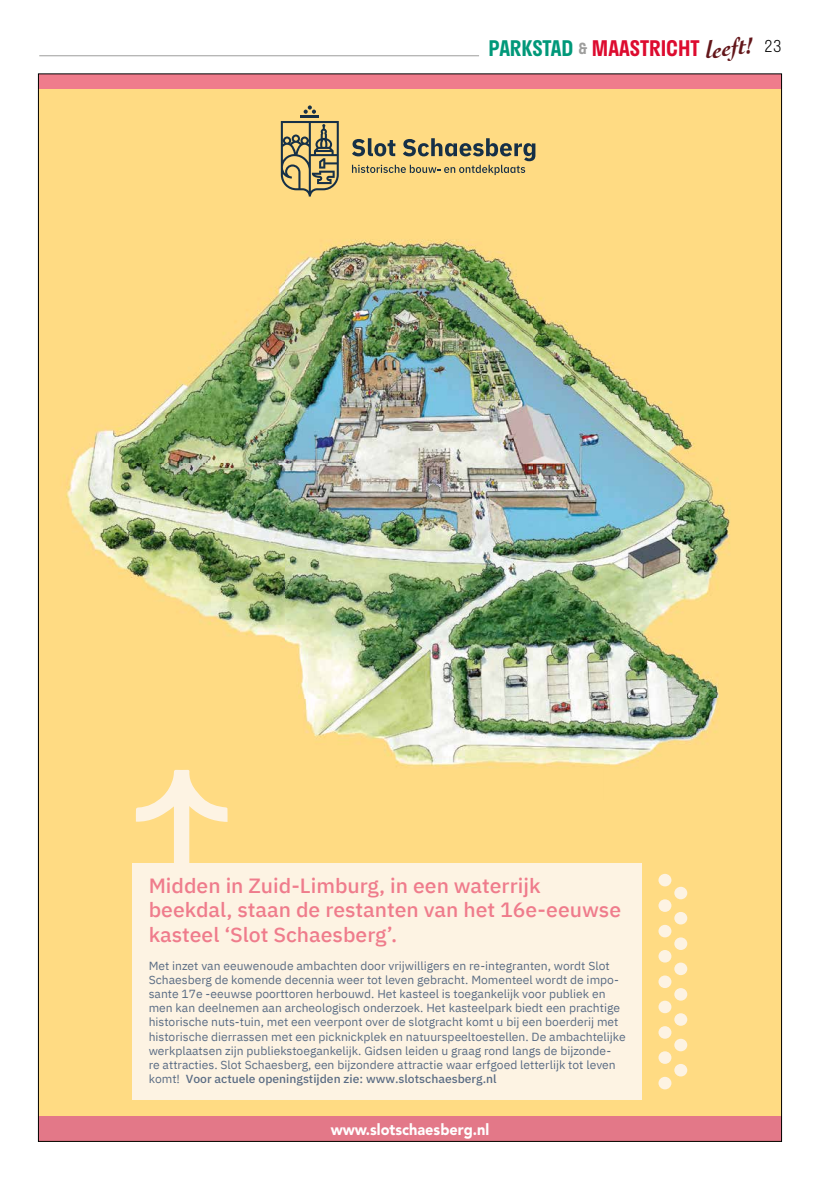
<style>
.page{position:relative;width:820px;height:1177px;background:#fff}
.page>*{position:absolute;margin:0;border:0;box-sizing:border-box;transform-origin:0 0}
.t1{font:italic 700 24px "Cochin";color:#63161a}
.t2{font:600 21px "Stratos";color:#dd0b2f}
.t3{font:500 20.5px/24.6px "IBM Plex Sans";color:#ef7c8c}
.t4{font:300 16px "Stratos";color:#000}
.t5{font:900 15.6px "Avenir LT Std";color:#fff;scale:.93 1}
.t6{font:11.7px/14.1px "IBM Plex Sans";color:#5a6c84}
.s1{color:#009879}
.s2{font-size:15px;color:#9d9d9c}
.s3{font-weight:500}
</style>
<div class="page">
<hr style="left:39px;top:55px;width:440px;height:1px;background:#9d9d9c">
<div style="left:38px;top:74px;width:743px;height:1067px;background:#ffdb83"></div>
<img style="left:66px;top:240px;width:664px;height:528px">
<div style="left:38px;top:74px;width:743px;height:14px;background:#ef7c8c"></div>
<div style="left:133px;top:863px;width:509px;height:236px;background:#fdf3e3"></div>
<div style="left:658px;top:1076px;width:13px;height:13px;background:#fdf3e3;border-radius:50%"></div>
<div style="left:658px;top:1026px;width:13px;height:12px;background:#fdf3e3;border-radius:50%"></div>
<div style="left:658px;top:975px;width:13px;height:13px;background:#fdf3e3;border-radius:50%"></div>
<div style="left:658px;top:924px;width:13px;height:13px;background:#fdf3e3;border-radius:50%"></div>
<div style="left:674px;top:1063px;width:13px;height:13px;background:#fdf3e3;border-radius:50%"></div>
<div style="left:674px;top:1013px;width:13px;height:12px;background:#fdf3e3;border-radius:50%"></div>
<div style="left:674px;top:962px;width:13px;height:13px;background:#fdf3e3;border-radius:50%"></div>
<div style="left:674px;top:911px;width:13px;height:13px;background:#fdf3e3;border-radius:50%"></div>
<div style="left:674px;top:1038px;width:13px;height:13px;background:#fdf3e3;border-radius:50%"></div>
<div style="left:674px;top:988px;width:13px;height:12px;background:#fdf3e3;border-radius:50%"></div>
<div style="left:674px;top:937px;width:13px;height:13px;background:#fdf3e3;border-radius:50%"></div>
<div style="left:674px;top:886px;width:13px;height:13px;background:#fdf3e3;border-radius:50%"></div>
<div style="left:658px;top:1051px;width:13px;height:12px;background:#fdf3e3;border-radius:50%"></div>
<div style="left:658px;top:1000px;width:13px;height:13px;background:#fdf3e3;border-radius:50%"></div>
<div style="left:658px;top:950px;width:13px;height:12px;background:#fdf3e3;border-radius:50%"></div>
<div style="left:658px;top:899px;width:13px;height:12px;background:#fdf3e3;border-radius:50%"></div>
<div style="left:658px;top:873px;width:13px;height:13px;background:#fdf3e3;border-radius:50%"></div>
<svg style="left:135px;top:769px;width:93px;height:94px"></svg>
<div style="left:38px;top:1116px;width:743px;height:25px;background:#e37888"></div>
<svg style="left:281px;top:105px;width:57px;height:91px"></svg>
<svg style="left:352px;top:138px;width:183px;height:37px"></svg>
<h2 class="t2" style="left:488px;top:31px;width:213px"><span class="s1">PARKSTAD</span> <span class="s2">&amp;</span> MAASTRICHT</h2>
<h1 class="t1" style="left:703px;top:35px;width:50px;rotate:-7deg">leeft!</h1>
<h3 class="t4" style="left:763px;top:34px;width:19px">23</h3>
<h3 class="t3" style="left:149px;top:871px;width:474px">Midden in Zuid-Limburg, in een waterrijk beekdal, staan de restanten van het 16e-eeuwse kasteel ‘Slot Schaesberg’.</h3>
<p class="t6" style="left:149px;top:957px;width:478px">Met inzet van eeuwenoude ambachten door vrijwilligers en re-integranten, wordt Slot Schaesberg de komende decennia weer tot leven gebracht. Momenteel wordt de impo&shy;sante 17e -eeuwse poorttoren herbouwd. Het kasteel is toegankelijk voor publiek en men kan deelnemen aan archeologisch onderzoek. Het kasteelpark biedt een prachtige historische nuts-tuin, met een veerpont over de slotgracht komt u bij een boerderij met historische dierrassen met een picknickplek en natuurspeeltoestellen. De ambachtelijke werkplaatsen zijn publiekstoegankelijk. Gidsen leiden u graag rond langs de bijzonde-<br>re attracties. Slot Schaesberg, een bijzondere attractie waar erfgoed letterlijk tot leven komt! <span class="s3">Voor actuele openingstijden zie: www.slotschaesberg.nl</span></p>
<h3 class="t5" style="left:330px;top:1119px;width:172px">www.slotschaesberg.nl</h3>
</div>
